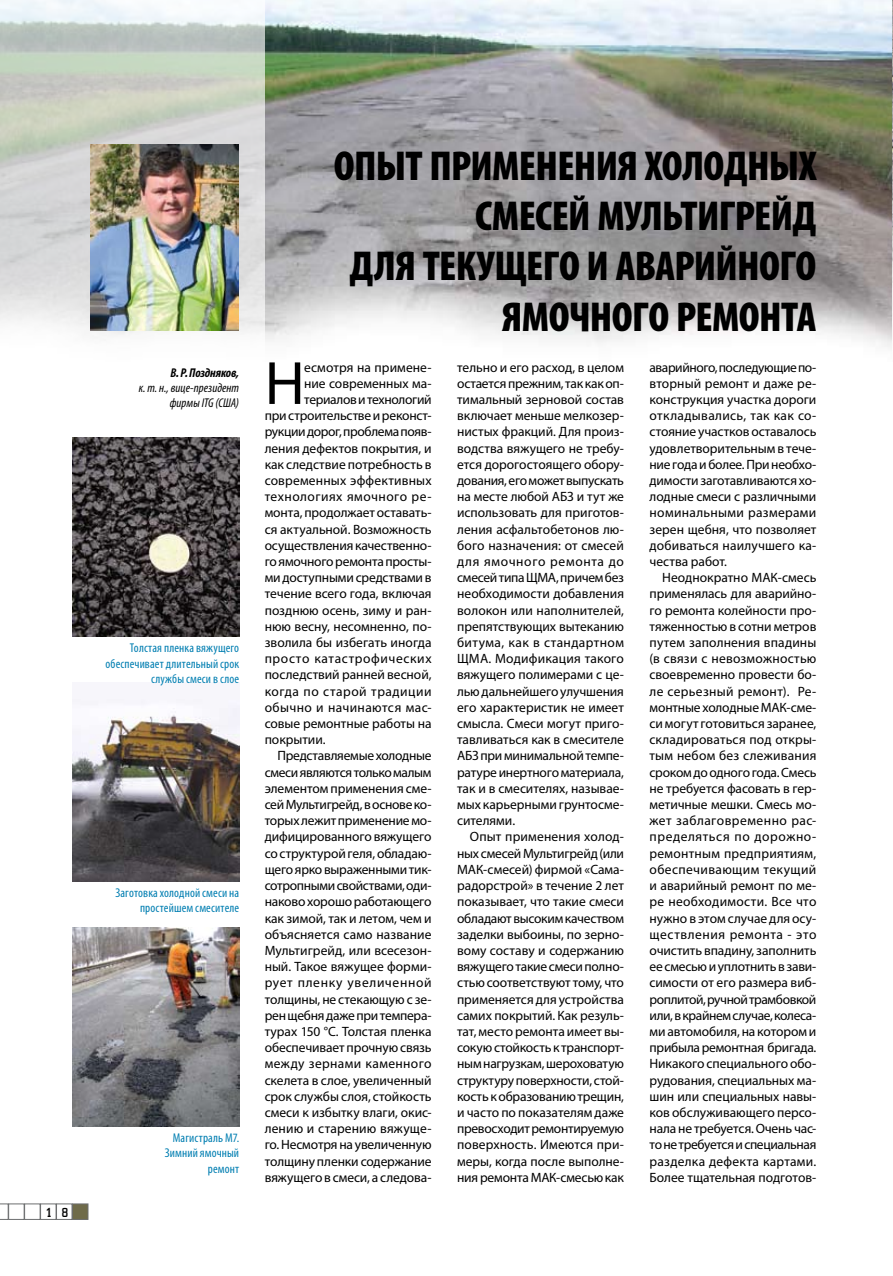
<style>
.page{position:relative;width:893px;height:1276px;background:#fff}
.page>*{position:absolute;margin:0;border:0;box-sizing:border-box;transform-origin:0 0}
.t1{font:61.5px "Myriad Pro";color:#000}
.t2{font:900 condensed 42px/50.4px "Myriad Pro";letter-spacing:-.015em;color:#000;text-align:right}
.t3{font:13.5px/16.2px "Myriad Pro";letter-spacing:-.005em;color:#000;text-align:justify}
.t4{font:13.5px "Myriad Pro";letter-spacing:-.025em;color:#000}
.t5{font:13.5px "Myriad Pro";letter-spacing:.05em;color:#000}
.t6{font:13.5px "Myriad Pro";letter-spacing:.03em;color:#000}
.t7{font:13.5px "Myriad Pro";letter-spacing:-.03em;color:#000}
.t8{font:13.5px "Myriad Pro";letter-spacing:.015em;color:#000}
.t9{font:13.5px "Myriad Pro";letter-spacing:.035em;color:#000}
.t10{font:13.5px "Myriad Pro";letter-spacing:.04em;color:#000}
.t11{font:12.9px "City Nova";color:#000}
.t12{font:condensed 12.75px/15.3px "Myriad Pro";letter-spacing:.01em;color:#007eb1;text-align:right}
.t13{font:italic condensed 12.75px/15.3px "Myriad Pro";color:#000;text-align:right}
.t14{font:italic 700 condensed 12.75px "Myriad Pro";letter-spacing:-.015em;color:#000}
.s1{color:#6f6b4a}
</style>
<div class="page">
<img style="left:265px;top:0;width:627px;height:349px">
<div style="left:72px;top:1204px;width:16px;height:15px;background:#6f6b4a"></div>
<div style="left:72px;top:1203px;width:16px;height:16px;border:1px solid #6d6f70"></div>
<div style="left:56px;top:1203px;width:16px;height:16px;border:1px solid #6d6f70"></div>
<div style="left:40px;top:1203px;width:16px;height:16px;border:1px solid #6d6f70"></div>
<div style="left:24px;top:1203px;width:16px;height:16px;border:1px solid #6d6f70"></div>
<div style="left:8px;top:1203px;width:16px;height:16px;border:1px solid #6d6f70"></div>
<svg style="left:0;top:1203px;width:8px;height:16px"></svg>
<svg style="left:0;top:0;width:265px;height:335px;background:#d2d7d2"></svg>
<img style="left:90px;top:144px;width:149px;height:187px">
<img style="left:72px;top:699px;width:167px;height:183px">
<img style="left:72px;top:927px;width:167px;height:199px">
<img style="left:72px;top:438px;width:167px;height:199px">
<p class="t14" style="left:171px;top:364px;width:70px">В. Р. Поздняков,</p>
<p class="t13" style="left:139px;top:380px;width:102px">к. т. н., вице-президент фирмы ITG (CША)</p>
<p class="t12" style="left:106px;top:640px;width:135px">Толстая пленка вяжущего обеспечивает длительный срок службы смеси в слое</p>
<p class="t12" style="left:115px;top:885px;width:125px">Заготовка холодной смеси на простейшем смесителе</p>
<p class="t11" style="left:46px;top:1206px;width:40px">18<span class="s1">0</span></p>
<p class="t12" style="left:165px;top:1130px;width:76px">Магистраль М7.<br>Зимний ямочный ремонт</p>
<h2 class="t2" style="left:334px;top:139px;width:484px">Опыт применения холодных смесей Мультигрейд<br>для текущего и аварийного ямочного ремонта</h2>
<h1 class="t1" style="left:265px;top:345px;width:42px">Н</h1>
<p class="t3" style="left:304px;top:359px;width:129px">есмотря на примене-</p>
<p class="t3" style="left:304px;top:375px;width:129px">ние современных ма-</p>
<p class="t4" style="left:304px;top:391px;width:129px">териалов и технологий</p>
<p class="t3" style="left:265px;top:407px;width:168px">при строительстве и реконст-</p>
<p class="t4" style="left:265px;top:423px;width:168px">рукции дорог, проблема появ-</p>
<p class="t3" style="left:265px;top:440px;width:168px">ления дефектов покрытия, и</p>
<p class="t3" style="left:265px;top:456px;width:168px">как следствие потребность в</p>
<p class="t8" style="left:265px;top:472px;width:168px">современных эффективных</p>
<p class="t9" style="left:265px;top:488px;width:168px">технологиях ямочного ре-</p>
<p class="t3" style="left:265px;top:504px;width:168px">монта, продолжает оставать-</p>
<p class="t3" style="left:265px;top:521px;width:168px">ся актуальной. Возможность</p>
<p class="t3" style="left:265px;top:537px;width:168px">осуществления качественно-</p>
<p class="t3" style="left:265px;top:553px;width:168px">го ямочного ремонта просты-</p>
<p class="t3" style="left:265px;top:569px;width:168px">ми доступными средствами в</p>
<p class="t3" style="left:265px;top:585px;width:168px">течение всего года, включая</p>
<p class="t3" style="left:265px;top:602px;width:168px">позднюю осень, зиму и ран-</p>
<p class="t3" style="left:265px;top:618px;width:168px">нюю весну, несомненно, по-</p>
<p class="t3" style="left:265px;top:634px;width:168px">зволила бы избегать иногда</p>
<p class="t5" style="left:265px;top:650px;width:168px">просто катастрофических</p>
<p class="t3" style="left:265px;top:666px;width:168px">последствий ранней весной,</p>
<p class="t10" style="left:265px;top:683px;width:168px">когда по старой традиции</p>
<p class="t6" style="left:265px;top:699px;width:168px">обычно и начинаются мас-</p>
<p class="t3" style="left:265px;top:715px;width:168px">совые ремонтные работы на</p>
<p class="t3" style="left:265px;top:731px;width:62px">покрытии.</p>
<p class="t3" style="left:277px;top:747px;width:156px">Представляемые холодные</p>
<p class="t7" style="left:265px;top:764px;width:168px">смеси являются только малым</p>
<p class="t3" style="left:265px;top:780px;width:168px">элементом применения сме-</p>
<p class="t4" style="left:265px;top:796px;width:168px">сей Мультигрейд, в основе ко-</p>
<p class="t3" style="left:265px;top:812px;width:168px">торых лежит применение мо-</p>
<p class="t3" style="left:265px;top:828px;width:168px">дифицированного вяжущего</p>
<p class="t3" style="left:265px;top:845px;width:168px">со структурой геля, обладаю-</p>
<p class="t3" style="left:265px;top:861px;width:168px">щего ярко выраженными тик-</p>
<p class="t4" style="left:265px;top:877px;width:168px">сотропными свойствами, оди-</p>
<p class="t3" style="left:265px;top:893px;width:168px">наково хорошо работающего</p>
<p class="t3" style="left:265px;top:909px;width:168px">как зимой, так и летом, чем и</p>
<p class="t3" style="left:265px;top:926px;width:168px">объясняется само название</p>
<p class="t3" style="left:265px;top:942px;width:168px">Мультигрейд, или всесезон-</p>
<p class="t3" style="left:265px;top:958px;width:168px">ный. Такое вяжущее форми-</p>
<p class="t5" style="left:265px;top:974px;width:168px">рует пленку увеличенной</p>
<p class="t3" style="left:265px;top:990px;width:168px">толщины, не стекающую с зе-</p>
<p class="t3" style="left:265px;top:1007px;width:168px">рен щебня даже при темпера-</p>
<p class="t3" style="left:265px;top:1023px;width:168px">турах 150 °С. Толстая пленка</p>
<p class="t3" style="left:265px;top:1039px;width:168px">обеспечивает прочную связь</p>
<p class="t6" style="left:265px;top:1055px;width:168px">между зернами каменного</p>
<p class="t3" style="left:265px;top:1071px;width:168px">скелета в слое, увеличенный</p>
<p class="t3" style="left:265px;top:1088px;width:168px">срок службы слоя, стойкость</p>
<p class="t3" style="left:265px;top:1104px;width:168px">смеси к избытку влаги, окис-</p>
<p class="t3" style="left:265px;top:1120px;width:168px">лению и старению вяжуще-</p>
<p class="t3" style="left:265px;top:1136px;width:168px">го. Несмотря на увеличенную</p>
<p class="t3" style="left:265px;top:1152px;width:168px">толщину пленки содержание</p>
<p class="t3" style="left:265px;top:1169px;width:168px">вяжущего в смеси, а следова-</p>
<p class="t3" style="left:457px;top:359px;width:168px">тельно и его расход, в целом остается прежним, так как оп&shy;тимальный зерновой состав включает меньше мелкозер&shy;нистых фракций. Для произ&shy;водства вяжущего не требу&shy;ется дорогостоящего обору&shy;дования, его может выпускать на месте любой АБЗ и тут же использовать для приготов&shy;ления асфальтобетонов лю&shy;бого назначения: от смесей для ямочного ремонта до смесей типа ЩМА, причем без необходимости добавления волокон или наполнителей, препятствующих вытеканию битума, как в стандартном ЩМА. Модификация такого вяжущего полимерами с це&shy;лью дальнейшего улучшения его характеристик не имеет смысла. Смеси могут приго&shy;тавливаться как в смесителе АБЗ при минимальной темпе&shy;ратуре инертного материала, так и в смесителях, называе&shy;мых карьерными грунтосме&shy;сителями.</p>
<p class="t3" style="left:457px;top:828px;width:168px;text-indent:13px">Опыт применения холод&shy;ных смесей Мультигрейд (или МАК-смесей) фирмой «Сама&shy;радорстрой» в течение 2 лет показывает, что такие смеси обладают высоким качеством заделки выбоины, по зерно&shy;вому составу и содержанию вяжущего такие смеси полно&shy;стью соответствуют тому, что применяется для устройства самих покрытий. Как резуль&shy;тат, место ремонта имеет вы&shy;сокую стойкость к транспорт&shy;ным нагрузкам, шероховатую структуру поверхности, стой&shy;кость к образованию трещин, и часто по показателям даже превосходит ремонтируемую поверхность. Имеются при&shy;меры, когда после выполне&shy;ния ремонта МАК-смесью как</p>
<p class="t3" style="left:649px;top:359px;width:168px">аварийного, последующие по&shy;вторный ремонт и даже ре&shy;конструкция участка дороги откладывались, так как со&shy;стояние участков оставалось удовлетворительным в тече&shy;ние года и более. При необхо&shy;димости заготавливаются хо&shy;лодные смеси с различными номинальными размерами зерен щебня, что позволяет добиваться наилучшего ка&shy;чества работ.</p>
<p class="t3" style="left:649px;top:569px;width:168px;text-indent:13px">Неоднократно МАК-смесь применялась для аварийно&shy;го ремонта колейности про&shy;тяженностью в сотни метров путем заполнения впадины (в связи с невозможностью своевременно провести бо&shy;ле серьезный ремонт). Ре&shy;монтные холодные МАК-сме&shy;си могут готовиться заранее, складироваться под откры&shy;тым небом без слеживания сроком до одного года. Смесь не требуется фасовать в гер&shy;метичные мешки. Смесь мо&shy;жет заблаговременно рас&shy;пределяться по дорожно&shy;ремонтным предприятиям, обеспечивающим текущий и аварийный ремонт по ме&shy;ре необходимости. Все что нужно в этом случае для осу&shy;ществления ремонта - это очистить впадину, заполнить ее смесью и уплотнить в зави&shy;симости от его размера виб&shy;роплитой, ручной трамбовкой или, в крайнем случае, колеса&shy;ми автомобиля, на котором и прибыла ремонтная бригада.<br>Никакого специального обо&shy;рудования, специальных ма&shy;шин или специальных навы&shy;ков обслуживающего персо&shy;нала не требуется. Очень час&shy;то не требуется и специальная разделка дефекта картами.<br>Более тщательная подготов-</p>
</div>
